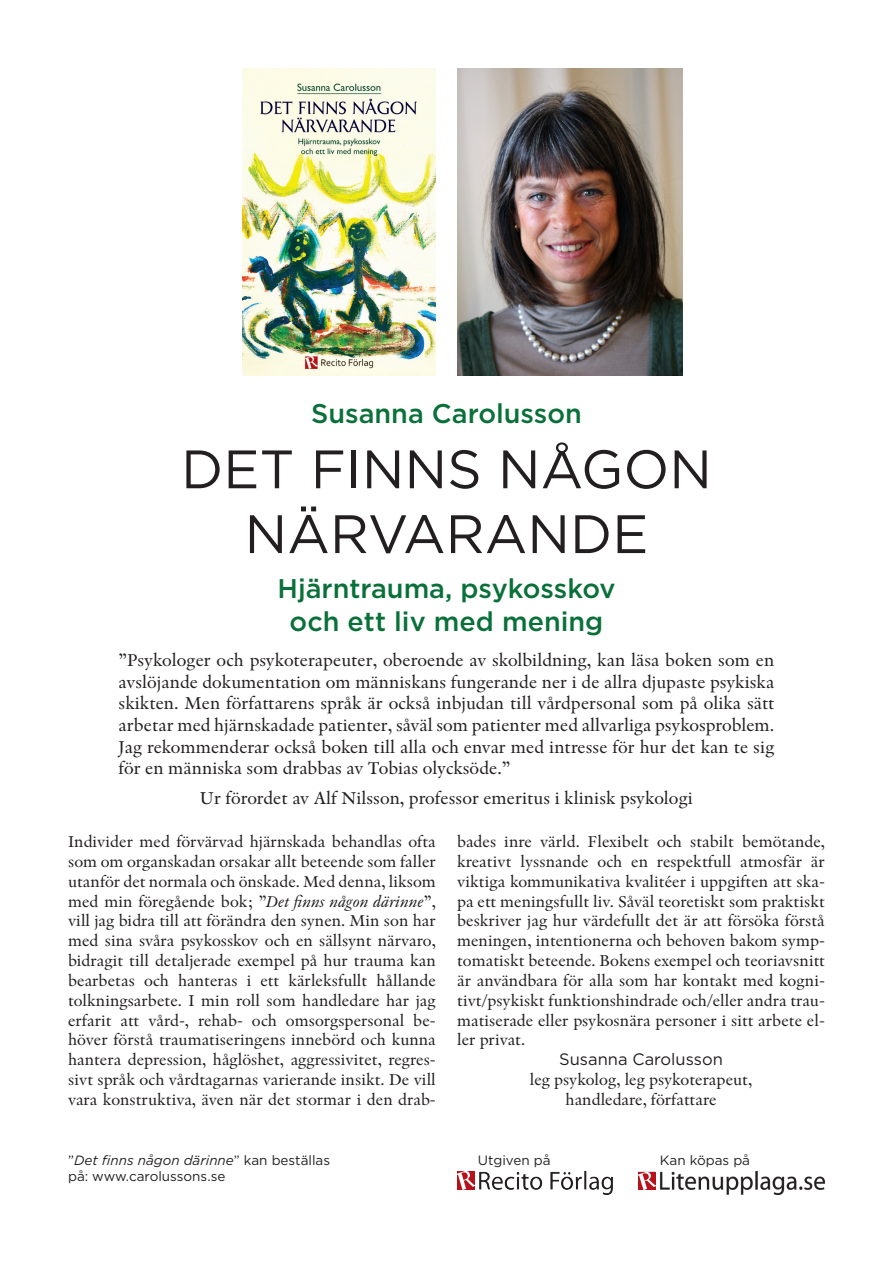
<style>
.page{position:relative;width:893px;height:1263px;background:#fff}
.page>*{position:absolute;margin:0;border:0;box-sizing:border-box;transform-origin:0 0}
.t1{font:54px/64.8px "Gotham";color:#231f20;text-align:center}
.t2{font:500 27px "Gotham";color:#0a7039}
.t3{font:18px/21.6px "Indigo Regular Os F";color:#231f20;text-align:justify}
.t4{font:16.5px/19.8px "Indigo Regular Os F";color:#231f20;text-align:justify}
.t5{font:16.5px "Gotham";color:#231f20}
.t6{font:13.5px "Gotham";color:#231f20}
.t7{font:italic 13.5px "Gotham";color:#231f20}
.s1{font-family:"Indigo Italic Os F"}
.s2{font-style:normal}
</style>
<div class="page">
<img style="left:243px;top:68px;width:193px;height:308px">
<img style="left:457px;top:1171px;width:155px;height:23px">
<img style="left:457px;top:1172px;width:17px;height:17px">
<img style="left:659px;top:1172px;width:166px;height:23px">
<img style="left:639px;top:1172px;width:17px;height:18px">
<img style="left:457px;top:68px;width:225px;height:308px">
<p class="t2" style="left:311px;top:397px;width:272px">Susanna Carolusson</p>
<p class="t1" style="left:181px;top:436px;width:532px">DET FINNS NÅGON<br>NÄRVARANDE</p>
<p class="t2" style="left:277px;top:572px;width:339px">Hjärntrauma, psykosskov</p>
<p class="t2" style="left:290px;top:605px;width:315px">och ett liv med mening</p>
<p class="t3" style="left:119px;top:649px;width:657px">”Psykologer och psykoterapeuter, oberoende av skolbildning, kan läsa boken som en avslöjande dokumentation om människans fungerande ner i de allra djupaste psykiska skikten. Men författarens språk är också inbjudan till vårdpersonal som på olika sätt arbetar med hjärnskadade patienter, såväl som patienter med allvarliga psykosproblem.<br>Jag rekommenderar också boken till alla och envar med intresse för hur det kan te sig för en människa som drabbas av Tobias olycksöde.”</p>
<p class="t3" style="left:200px;top:787px;width:495px">Ur förordet av Alf Nilsson, professor emeritus i klinisk psykologi</p>
<p class="t4" style="left:457px;top:832px;width:369px">bades inre värld. Flexibelt och stabilt bemötande, kreativt lyssnande och en respektfull atmosfär är viktiga kommunikativa kvalitéer i uppgiften att ska&shy;pa ett meningsfullt liv. Såväl teoretiskt som praktiskt beskriver jag hur värdefullt det är att försöka förstå meningen, intentionerna och behoven bakom symp&shy;tomatiskt beteende. Bokens exempel och teoriavsnitt är användbara för alla som har kontakt med kogni&shy;tivt/psykiskt funktionshindrade och/eller andra trau&shy;matiserade eller psykosnära personer i sitt arbete el&shy;ler privat.</p>
<p class="t5" style="left:559px;top:1049px;width:165px">Susanna Carolusson</p>
<p class="t4" style="left:530px;top:1069px;width:224px">leg psykolog, leg psykoterapeut,</p>
<p class="t4" style="left:566px;top:1089px;width:152px">handledare, författare</p>
<p class="t4" style="left:68px;top:832px;width:369px">Individer med förvärvad hjärnskada behandlas ofta som om organskadan orsakar allt beteende som faller utanför det normala och önskade. Med denna, liksom med min föregående bok; ”<span class="s1">Det finns någon därinne</span>”, vill jag bidra till att förändra den synen. Min son har med sina svåra psykosskov och en sällsynt närvaro, bidragit till detaljerade exempel på hur trauma kan bearbetas och hanteras i ett kärleksfullt hållande tolkningsarbete. I min roll som handledare har jag erfarit att vård-, rehab- och omsorgspersonal be&shy;höver förstå traumatiseringens innebörd och kunna hantera depression, håglöshet, aggressivitet, regres&shy;sivt språk och vårdtagarnas varierande insikt. De vill vara konstruktiva, även när det stormar i den drab-</p>
<p class="t7" style="left:68px;top:1152px;width:264px"><span class="s2">”</span>Det finns någon därinne<span class="s2">” kan beställas</span></p>
<p class="t6" style="left:478px;top:1152px;width:74px">Utgiven på</p>
<p class="t6" style="left:660px;top:1152px;width:92px">Kan köpas på</p>
<p class="t6" style="left:68px;top:1168px;width:159px">på: www.carolussons.se</p>
</div>
